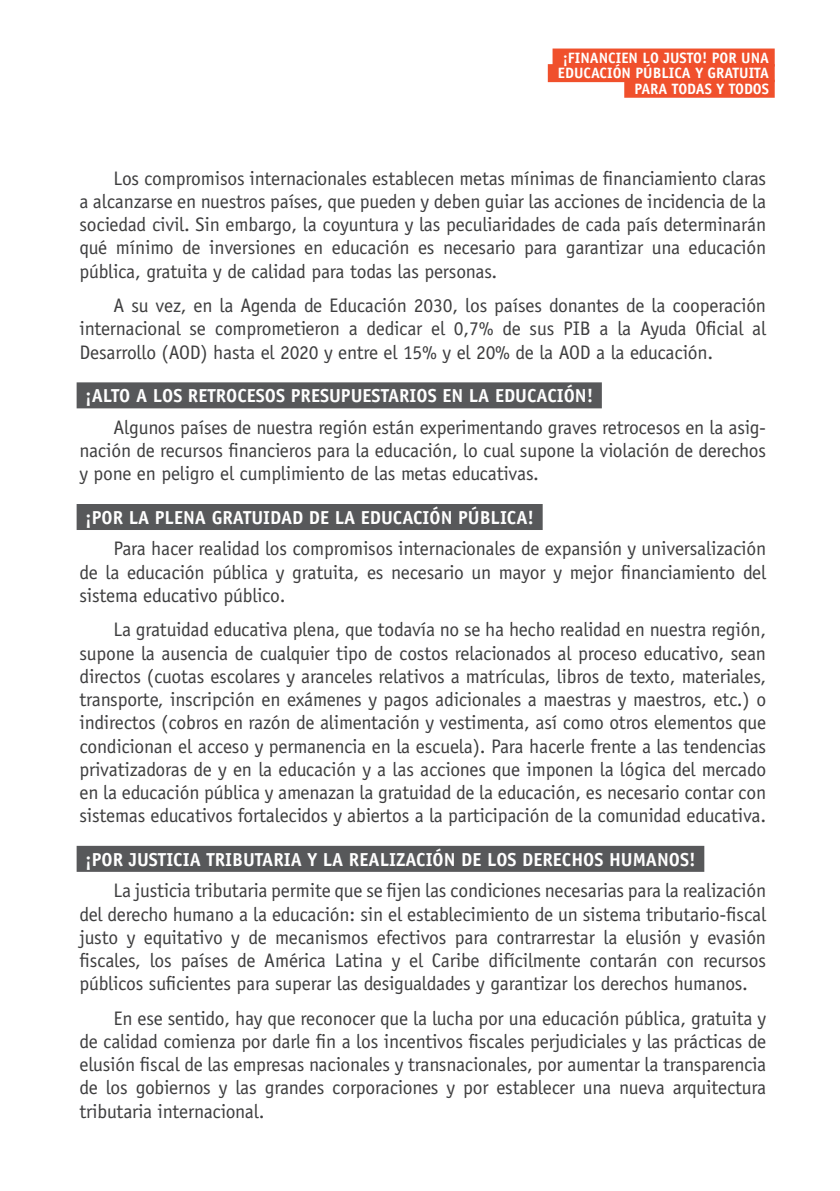
<style>
.page{position:relative;width:840px;height:1191px;background:#fff}
.page>*{position:absolute;margin:0;border:0;box-sizing:border-box;transform-origin:0 0}
.texto_corrido{font:19.6px/23.2px "Officina Sans";letter-spacing:-.01em;color:#3e3e3f;text-align:justify}
.titulo2{font:700 18.8px "Officina Sans";color:#fff}
.t1{font:700 15px/15.6px "Officina Sans";color:#fff;text-align:right}
</style>
<div class="page">
<div style="left:552px;top:49px;width:222px;height:18px;background:#f0502c"></div>
<div style="left:547px;top:64px;width:227px;height:18px;background:#f0502c"></div>
<div style="left:624px;top:80px;width:150px;height:18px;background:#f0502c"></div>
<div style="left:77px;top:382px;width:524px;height:26px;background:#57585a"></div>
<div style="left:77px;top:504px;width:465px;height:26px;background:#57585a"></div>
<div style="left:77px;top:846px;width:627px;height:26px;background:#57585a"></div>
<p class="t1" style="left:557px;top:50px;width:212px">¡FINANCIEN LO JUSTO! POR UNA<br>EDUCACIÓN PÚBLICA Y GRATUITA<br>PARA TODAS Y TODOS</p>
<p class="texto_corrido" style="left:79px;top:167px;width:688px;text-indent:34px">Los compromisos internacionales establecen metas mínimas de financiamiento claras a alcanzarse en nuestros países, que pueden y deben guiar las acciones de incidencia de la sociedad civil. Sin embargo, la coyuntura y las peculiaridades de cada país determinarán qué mínimo de inversiones en educación es necesario para garantizar una educación pública, gratuita y de calidad para todas las personas.</p>
<p class="texto_corrido" style="left:79px;top:294px;width:687px;text-indent:34px">A su vez, en la Agenda de Educación 2030, los países donantes de la cooperación internacional se comprometieron a dedicar el 0,7% de sus PIB a la Ayuda Oficial al Desarrollo (AOD) hasta el 2020 y entre el 15% y el 20% de la AOD a la educación.</p>
<p class="titulo2" style="left:85px;top:384px;width:509px">¡ALTO A LOS RETROCESOS PRESUPUESTARIOS EN LA EDUCACIÓN!</p>
<p class="texto_corrido" style="left:79px;top:416px;width:687px;text-indent:34px">Algunos países de nuestra región están experimentando graves retrocesos en la asig&shy;nación de recursos financieros para la educación, lo cual supone la violación de derechos y pone en peligro el cumplimiento de las metas educativas.</p>
<p class="titulo2" style="left:85px;top:505px;width:450px">¡POR LA PLENA GRATUIDAD DE LA EDUCACIÓN PÚBLICA!</p>
<p class="texto_corrido" style="left:79px;top:537px;width:688px;text-indent:34px">Para hacer realidad los compromisos internacionales de expansión y universalización de la educación pública y gratuita, es necesario un mayor y mejor financiamiento del sistema educativo público.</p>
<p class="texto_corrido" style="left:79px;top:618px;width:688px;text-indent:34px">La gratuidad educativa plena, que todavía no se ha hecho realidad en nuestra región, supone la ausencia de cualquier tipo de costos relacionados al proceso educativo, sean directos (cuotas escolares y aranceles relativos a matrículas, libros de texto, materiales, transporte, inscripción en exámenes y pagos adicionales a maestras y maestros, etc.) o indirectos (cobros en razón de alimentación y vestimenta, así como otros elementos que condicionan el acceso y permanencia en la escuela). Para hacerle frente a las tendencias privatizadoras de y en la educación y a las acciones que imponen la lógica del mercado en la educación pública y amenazan la gratuidad de la educación, es necesario contar con sistemas educativos fortalecidos y abiertos a la participación de la comunidad educativa.</p>
<p class="titulo2" style="left:85px;top:847px;width:612px">¡POR JUSTICIA TRIBUTARIA Y LA REALIZACIÓN DE LOS DERECHOS HUMANOS!</p>
<p class="texto_corrido" style="left:79px;top:879px;width:688px;text-indent:34px">La justicia tributaria permite que se fijen las condiciones necesarias para la realización del derecho humano a la educación: sin el establecimiento de un sistema tributario-fiscal justo y equitativo y de mecanismos efectivos para contrarrestar la elusión y evasión fiscales, los países de América Latina y el Caribe difícilmente contarán con recursos públicos suficientes para superar las desigualdades y garantizar los derechos humanos.</p>
<p class="texto_corrido" style="left:79px;top:1006px;width:688px;text-indent:34px">En ese sentido, hay que reconocer que la lucha por una educación pública, gratuita y de calidad comienza por darle fin a los incentivos fiscales perjudiciales y las prácticas de elusión fiscal de las empresas nacionales y transnacionales, por aumentar la transparencia de los gobiernos y las grandes corporaciones y por establecer una nueva arquitectura tributaria internacional.</p>
</div>
